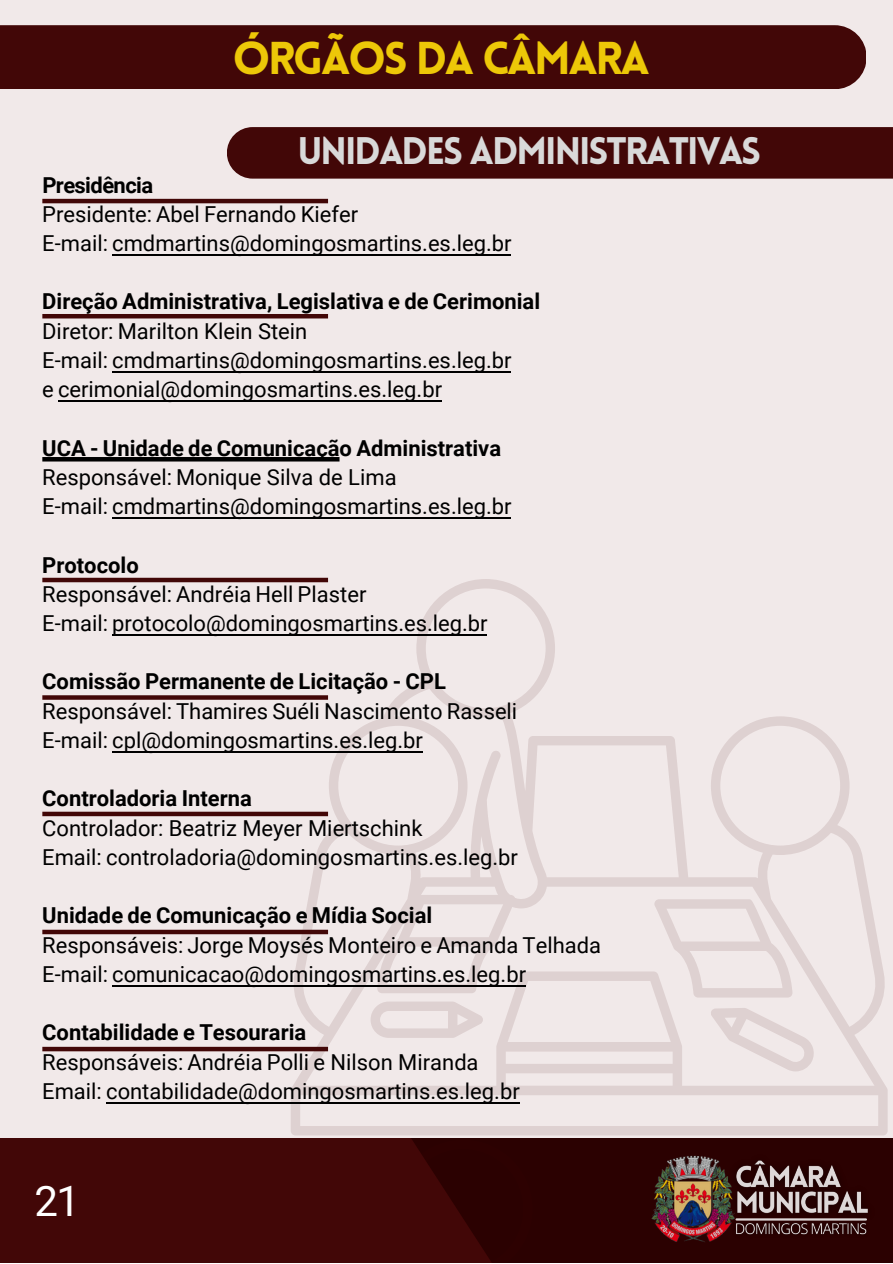
<style>
.page{position:relative;width:893px;height:1264px;background:#fff}
.page>*{position:absolute;margin:0;border:0;box-sizing:border-box;transform-origin:0 0}
.t1{font:900 45px "Lovelo";letter-spacing:-.055em;color:#edc808}
.t2{font:42px "Roboto";color:#fff}
.t3{font:900 37.65px "Lovelo";letter-spacing:-.055em;color:#d9d9d9}
.t4{font:21.9px/29.2px "Roboto";color:#000}
.t5{font:700 21.9px "Roboto";letter-spacing:-.025em;color:#000}
.s1{font-weight:700}
.s2{font-style:inherit}
</style>
<div class="page">
<div style="left:0;top:0;width:892px;height:1262px;background:#f1e9e9"></div>
<div style="left:0;top:1137px;width:892px;height:125px;background:#420707"></div>
<div style="left:411px;top:1137px;width:481px;height:125px;background:#2b0101"></div>
<div style="left:227px;top:127px;width:665px;height:51px;background:#420707"></div>
<svg style="left:290px;top:579px;width:598px;height:556px"></svg>
<div style="left:0;top:25px;width:866px;height:64px;background:#420707"></div>
<svg style="left:411px;top:1139px;width:454px;height:123px"></svg>
<hr style="left:42px;top:199px;width:286px;height:4px;background:#420707">
<hr style="left:42px;top:314px;width:286px;height:4px;background:#420707">
<div style="left:42px;top:577px;width:286px;height:5px;background:#420707"></div>
<svg style="left:42px;top:695px;width:286px;height:4px"></svg>
<div style="left:42px;top:811px;width:286px;height:5px;background:#420707"></div>
<div style="left:42px;top:929px;width:286px;height:5px;background:#420707"></div>
<div style="left:42px;top:1046px;width:286px;height:5px;background:#420707"></div>
<hr style="left:112px;top:254px;width:399px;height:1px;background:#000">
<hr style="left:112px;top:371px;width:399px;height:1px;background:#000">
<hr style="left:58px;top:400px;width:384px;height:1px;background:#000">
<hr style="left:42px;top:457px;width:297px;height:4px;background:#000">
<hr style="left:112px;top:517px;width:399px;height:1px;background:#000">
<hr style="left:112px;top:634px;width:375px;height:1px;background:#000">
<hr style="left:112px;top:751px;width:310px;height:1px;background:#000">
<hr style="left:112px;top:985px;width:414px;height:1px;background:#000">
<hr style="left:106px;top:1101px;width:413px;height:2px;background:#000">
<p class="t1" style="left:232px;top:40px;width:419px">ÓRGÃOS DA CÂMARA</p>
<p class="t3" style="left:297px;top:136px;width:465px">UNIDADES ADMINISTRATIVAS</p>
<p class="t5" style="left:42px;top:169px;width:112px">Presidência</p>
<p class="t4" style="left:42px;top:198px;width:471px">Presidente: Abel Fernando Kiefer<br>E-mail: cmdmartins@domingosmartins.es.leg.br</p>
<p class="t4" style="left:42px;top:286px;width:499px"><span class="s1">Direção Administrativa, Legislativa e de Cerimonial </span>Diretor: Marilton Klein Stein<br>E-mail: cmdmartins@domingosmartins.es.leg.br<br>e cerimonial@domingosmartins.es.leg.br</p>
<p class="t4" style="left:42px;top:432px;width:471px"><span class="s1">UCA - Unidade de Comunicação Administrativa<br></span>Responsável: <span class="s2">Monique Silva de Lima<br></span>E-mail: cmdmartins@domingosmartins.es.leg.br</p>
<p class="t4" style="left:42px;top:549px;width:447px"><span class="s1">Protocolo<br></span>Responsável: Andréia Hell Plaster<br>E-mail: protocolo@domingosmartins.es.leg.br</p>
<p class="t4" style="left:42px;top:666px;width:476px"><span class="s1">Comissão Permanente de Licitação - CPL<br></span>Responsável: Thamires Suéli Nascimento Rasseli<br>E-mail: cpl@domingosmartins.es.leg.br</p>
<p class="t4" style="left:42px;top:783px;width:477px"><span class="s1">Controladoria Interna<br></span>Controlador: <span class="s2">Beatriz Meyer Miertschink<br></span>Email: controladoria@domingosmartins.es.leg.br</p>
<p class="t4" style="left:42px;top:900px;width:560px"><span class="s1">Unidade de Comunicação e Mídia Social<br></span>Responsáveis: Jorge Moysés Monteiro e Amanda Telhada<br>E-mail: comunicacao@domingosmartins.es.leg.br</p>
<p class="t4" style="left:42px;top:1017px;width:479px"><span class="s1">Contabilidade e Tesouraria<br></span>Responsáveis: Andréia Polli e <span class="s2">Nilson Miranda<br></span>Email: contabilidade@domingosmartins.es.leg.br</p>
<p class="t2" style="left:35px;top:1171px;width:47px">21</p>
</div>
